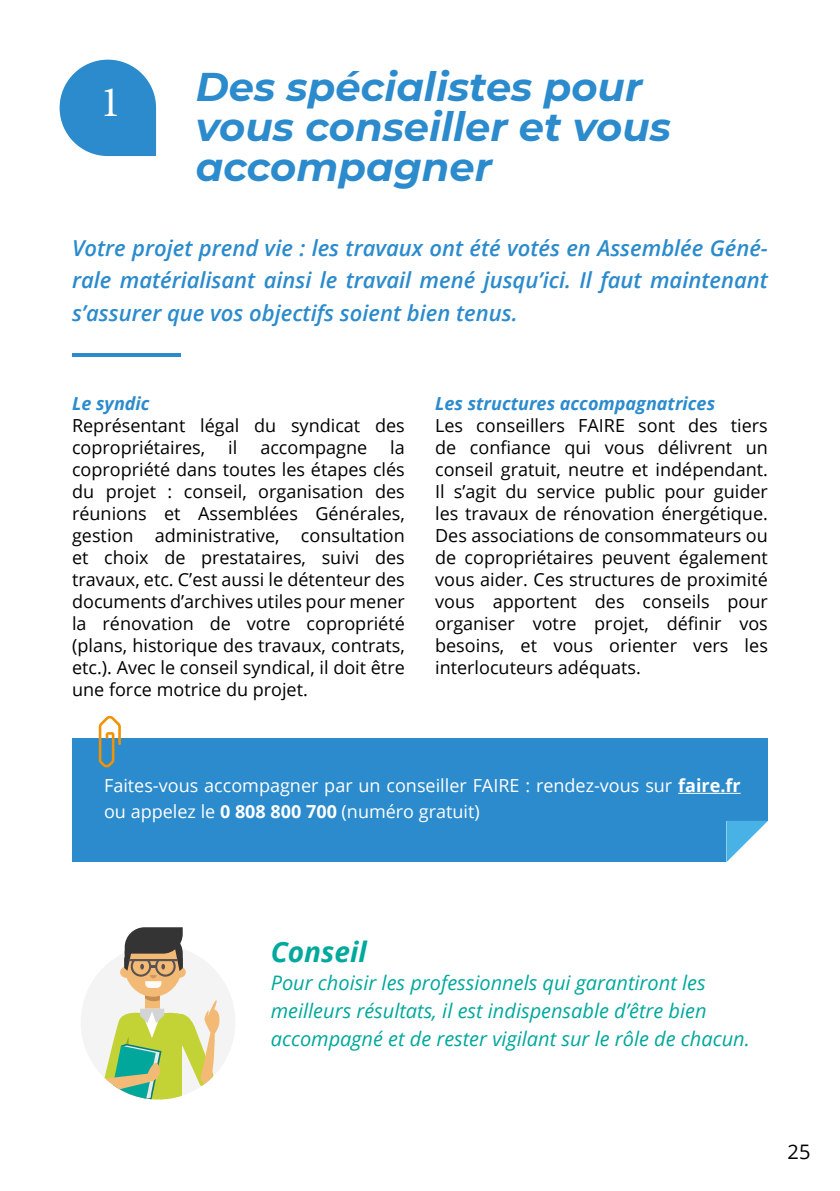
<style>
.page{position:relative;width:840px;height:1191px;background:#fff}
.page>*{position:absolute;margin:0;border:0;box-sizing:border-box;transform-origin:0 0}
.t1{font:43.4px "Minion Pro";color:#fff}
.t2{font:italic 700 40px/40px "Montserrat";color:#2b8bcc}
.t3{font:italic 700 28px "Open Sans";color:#00a89d}
.t4{font:italic 600 22px/32px "Open Sans";color:#2b8bcc;text-align:justify}
.t5{font:italic 20px/28px "Open Sans";color:#00a89d}
.t6{font:20px "Open Sans";color:#000}
.t7{font:18px/22px "Open Sans";color:#000;text-align:justify}
.t8{font:18px/26px "Open Sans";color:#fff}
.t9{font:italic 700 18px "Open Sans";color:#2b8bcc}
.s1{font-weight:700}
</style>
<div class="page">
<hr style="left:72px;top:353px;width:108px;height:4px;background:#2b8bcc">
<div style="left:72px;top:738px;width:695px;height:124px;background:#2b8bcc"></div>
<hr style="left:677px;top:793px;width:63px;height:1px;background:#fff">
<svg style="left:99px;top:715px;width:22px;height:53px"></svg>
<svg style="left:726px;top:821px;width:41px;height:41px"></svg>
<svg style="left:60px;top:60px;width:96px;height:96px"></svg>
<div style="left:81px;top:945px;width:154px;height:154px;background:#f5f4f4;border-radius:50%"></div>
<svg style="left:104px;top:927px;width:116px;height:172px"></svg>
<h1 class="t1" style="left:100px;top:73px;width:22px">1</h1>
<h2 class="t2" style="left:196px;top:65px;width:476px">Des spécialistes pour vous conseiller et vous accompagner</h2>
<p class="t4" style="left:72px;top:232px;width:697px">Votre projet prend vie : les travaux ont été votés en Assemblée Géné&shy;rale matérialisant ainsi le travail mené jusqu’ici. Il faut maintenant s’assurer que vos objectifs soient bien tenus.</p>
<p class="t9" style="left:72px;top:390px;width:79px">Le syndic</p>
<p class="t7" style="left:72px;top:414px;width:334px">Représentant légal du syndicat des copropriétaires,</p>
<p class="t7" style="left:72px;top:436px;width:334px;text-indent:318px">la copropriété dans toutes les étapes clés du projet : conseil, organisation des réunions et Assemblées Générales, gestion administrative, consultation et choix de prestataires, suivi des travaux, etc. C’est aussi le détenteur des documents d’archives utiles pour mener la rénovation de votre copropriété (plans, historique des travaux, contrats, etc.). Avec le conseil syndical, il doit être une force motrice du projet.</p>
<p class="t7" style="left:228px;top:436px;width:11px">il</p>
<p class="t7" style="left:260px;top:436px;width:108px">accompagne</p>
<p class="t9" style="left:435px;top:390px;width:281px">Les structures accompagnatrices</p>
<p class="t7" style="left:435px;top:414px;width:334px">Les conseillers FAIRE sont des tiers de confiance qui vous délivrent un conseil gratuit, neutre et indépendant.<br>Il s’agit du service public pour guider les travaux de rénovation énergétique.<br>Des associations de consommateurs ou de copropriétaires peuvent également vous aider. Ces structures de proximité vous apportent des conseils pour organiser votre projet, définir vos besoins, et vous orienter vers les interlocuteurs adéquats.</p>
<p class="t8" style="left:104px;top:772px;width:637px">Faites-vous accompagner par un conseiller FAIRE : rendez-vous sur <span class="s1">faire.fr </span>ou appelez le <span class="s1">0 808 800 700</span> (numéro gratuit)</p>
<h3 class="t3" style="left:270px;top:932px;width:97px">Conseil</h3>
<p class="t5" style="left:270px;top:968px;width:480px">Pour choisir les professionnels qui garantiront les meilleurs résultats, il est indispensable d’être bien accompagné et de rester vigilant sur le rôle de chacun.</p>
<p class="t6" style="left:787px;top:1137px;width:24px">25</p>
</div>
